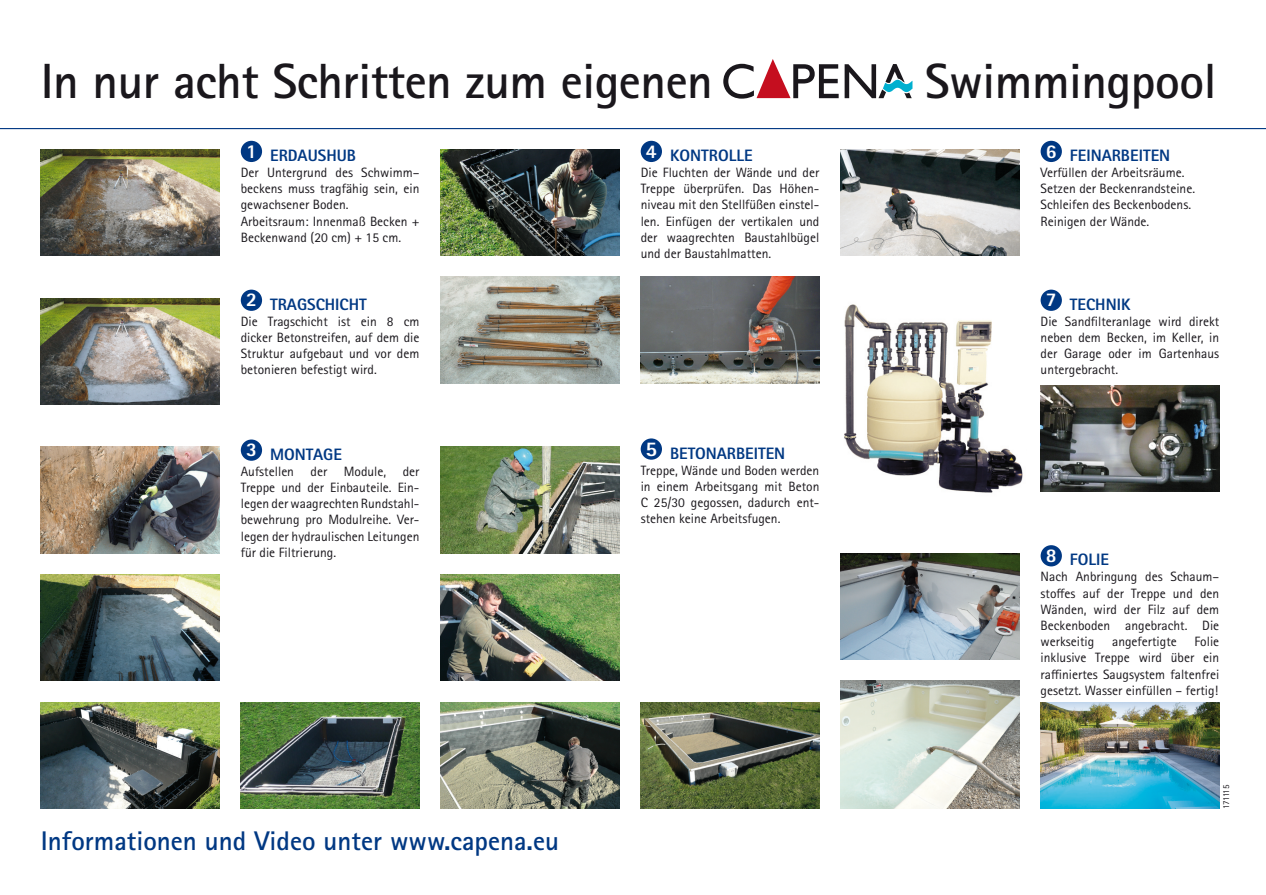
<style>
.page{position:relative;width:1266px;height:895px;background:#fff}
.page>*{position:absolute;margin:0;border:0;box-sizing:border-box;transform-origin:0 0}
.t1{font:700 49.5px "Rotis Sans Serif Pro";letter-spacing:-.01em;color:#1a171c}
.t2{font:700 27px "Rotis Sans Serif Pro";color:#003883}
.t3{font:800 21px "Rotis Sans Serif Std";color:#fff}
.t4{font:800 19.5px "Rotis Sans Serif Std";color:#fff}
.t5{font:800 16.5px "Rotis Sans Serif Std";color:#003883}
.t6{font:13.5px/16.2px "Rotis Sans Serif Pro";color:#1a171c;text-align:justify}
.t7{font:9px "Rotis Sans Serif Pro";letter-spacing:-.075em;color:#1a171c}
</style>
<div class="page">
<svg style="left:723px;top:59px;width:115px;height:40px"></svg>
<svg style="left:844px;top:64px;width:68px;height:34px"></svg>
<img style="left:41px;top:149px;width:178px;height:107px">
<img style="left:41px;top:298px;width:178px;height:106px">
<img style="left:640px;top:277px;width:179px;height:106px">
<img style="left:840px;top:149px;width:179px;height:107px">
<img style="left:41px;top:447px;width:178px;height:106px">
<img style="left:41px;top:574px;width:178px;height:107px">
<img style="left:441px;top:149px;width:178px;height:107px">
<img style="left:441px;top:277px;width:178px;height:106px">
<img style="left:441px;top:574px;width:178px;height:107px">
<img style="left:441px;top:702px;width:178px;height:106px">
<img style="left:441px;top:447px;width:178px;height:106px">
<hr style="left:0;top:128px;width:1265px;height:1px;background:#003883">
<img style="left:844px;top:304px;width:179px;height:189px">
<img style="left:1040px;top:385px;width:179px;height:107px">
<img style="left:840px;top:681px;width:179px;height:127px">
<img style="left:640px;top:702px;width:179px;height:106px">
<img style="left:41px;top:702px;width:178px;height:106px">
<div style="left:241px;top:141px;width:21px;height:21px;background:#003883;border-radius:50%"></div>
<div style="left:241px;top:290px;width:21px;height:21px;background:#003883;border-radius:50%"></div>
<div style="left:241px;top:439px;width:21px;height:22px;background:#003883;border-radius:50%"></div>
<div style="left:640px;top:141px;width:22px;height:21px;background:#003883;border-radius:50%"></div>
<div style="left:640px;top:438px;width:22px;height:22px;background:#003883;border-radius:50%"></div>
<div style="left:1040px;top:141px;width:21px;height:21px;background:#003883;border-radius:50%"></div>
<div style="left:1040px;top:290px;width:21px;height:21px;background:#003883;border-radius:50%"></div>
<div style="left:1040px;top:545px;width:21px;height:21px;background:#003883;border-radius:50%"></div>
<img style="left:840px;top:553px;width:179px;height:107px">
<img style="left:1040px;top:702px;width:179px;height:106px">
<img style="left:241px;top:702px;width:178px;height:106px">
<h1 class="t1" style="left:41px;top:50px;width:673px">In nur acht Schritten zum eigenen</h1>
<h1 class="t1" style="left:924px;top:50px;width:293px">Swimmingpool</h1>
<h3 class="t4" style="left:246px;top:139px;width:12px">1</h3>
<p class="t5" style="left:270px;top:145px;width:87px">ERDAUSHUB</p>
<p class="t6" style="left:241px;top:164px;width:180px;text-align:left">Der Untergrund des Schwimm– beckens muss tragfähig sein, ein gewachsener Boden.<br>Arbeitsraum: Innenmaß Becken +<br>Beckenwand (20 cm) + 15 cm.</p>
<h3 class="t4" style="left:646px;top:139px;width:12px">4</h3>
<p class="t5" style="left:670px;top:145px;width:84px">KONTROLLE</p>
<p class="t6" style="left:640px;top:164px;width:180px">Die Fluchten der Wände und der Treppe überprüfen. Das Höhen&shy;niveau mit den Stellfüßen einstel&shy;len. Einfügen der vertikalen und der waagrechten Baustahlbügel und der Baustahlmatten.</p>
<h3 class="t4" style="left:1045px;top:139px;width:12px">6</h3>
<p class="t5" style="left:1069px;top:145px;width:102px">FEINARBEITEN</p>
<p class="t6" style="left:1040px;top:164px;width:156px;text-align:left">Verfüllen der Arbeitsräume.<br>Setzen der Beckenrandsteine.<br>Schleifen des Beckenbodens.<br>Reinigen der Wände.</p>
<h3 class="t4" style="left:246px;top:287px;width:12px">2</h3>
<p class="t5" style="left:270px;top:294px;width:98px">TRAGSCHICHT</p>
<p class="t6" style="left:241px;top:313px;width:180px">Die Tragschicht ist ein 8 cm dicker Betonstreifen, auf dem die Struktur aufgebaut und vor dem betonieren befestigt wird.</p>
<h3 class="t4" style="left:1045px;top:287px;width:12px">7</h3>
<p class="t5" style="left:1069px;top:294px;width:62px">TECHNIK</p>
<p class="t6" style="left:1040px;top:313px;width:180px">Die Sandfilteranlage wird direkt neben dem Becken, im Keller, in der Garage oder im Gartenhaus untergebracht.</p>
<h3 class="t4" style="left:246px;top:437px;width:12px">3</h3>
<p class="t5" style="left:270px;top:443px;width:73px">MONTAGE</p>
<p class="t6" style="left:241px;top:463px;width:180px">Aufstellen der Module, der Treppe und der Einbauteile. Ein&shy;legen der waagrechten Rundstahl&shy;bewehrung pro Modulreihe. Ver&shy;legen der hydraulischen Leitungen für die Filtrierung.</p>
<h3 class="t3" style="left:645px;top:436px;width:13px">5</h3>
<p class="t5" style="left:670px;top:442px;width:117px">BETONARBEITEN</p>
<p class="t6" style="left:640px;top:462px;width:180px">Treppe, Wände und Boden werden in einem Arbeitsgang mit Beton C 25/30 gegossen, dadurch ent&shy;stehen keine Arbeitsfugen.</p>
<h3 class="t4" style="left:1045px;top:543px;width:12px">8</h3>
<p class="t5" style="left:1069px;top:549px;width:41px">FOLIE</p>
<p class="t6" style="left:1040px;top:569px;width:180px">Nach Anbringung des Schaum– stoffes auf der Treppe und den Wänden, wird der Filz auf dem Beckenboden angebracht. Die werkseitig</p>
<p class="t6" style="left:1111px;top:634px;width:66px">angefertigte</p>
<p class="t6" style="left:1040px;top:634px;width:180px;text-indent:154px">Folie inklusive Treppe wird über ein raffiniertes Saugsystem faltenfrei gesetzt. Wasser einfüllen – fertig!</p>
<p class="t7" style="left:1220px;top:809px;width:26px;rotate:-90deg">171115</p>
<h2 class="t2" style="left:41px;top:824px;width:519px">Informationen und Video unter www.capena.eu</h2>
</div>
